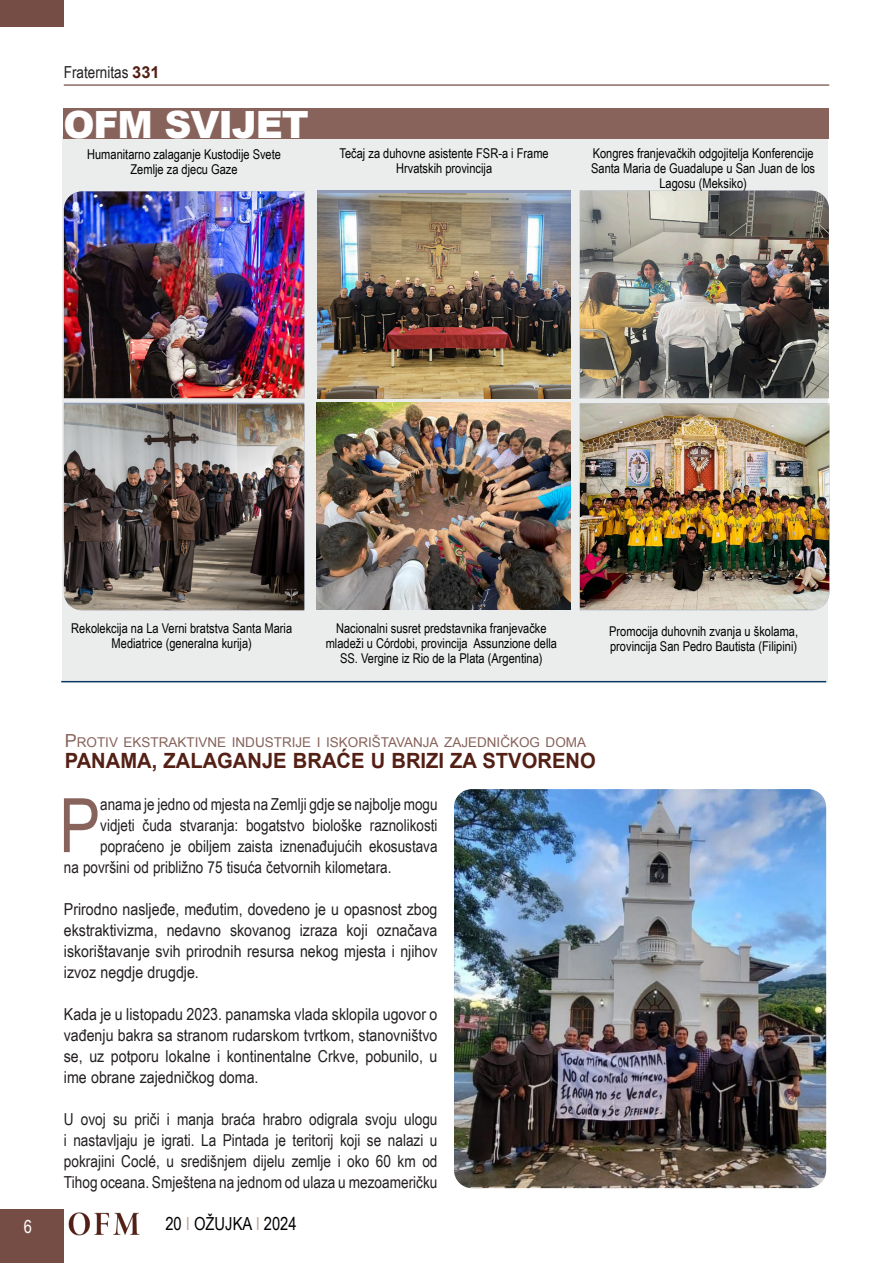
<style>
.page{position:relative;width:893px;height:1263px;background:#fff}
.page>*{position:absolute;margin:0;border:0;box-sizing:border-box;transform-origin:0 0}
.Titolo{font:75.15px "Arial Narrow";color:#87635b}
.Titolo-2{font:900 37.5px "Arial";letter-spacing:-.03em;color:#fff}
.Titolo-3{font:700 21px "Arial";color:#542015;scale:.96 1}
.t1{font:18px "Arial Narrow";color:#000}
.t2{font:18px "Arial Narrow";color:#fff}
.Titolo-4{font:16.5px/21px "Arial Narrow";color:#231f20;text-align:justify}
.Titolo-5{font:16.5px/21px "Arial Narrow";color:#231f20;text-align:justify;scale:1.05 1}
.MundoOFM-foto{font:13.5px/15px "Arial Narrow";color:#000;text-align:center}
.Titolo_piccolo{font:13.5px "Arial";color:#87635b}
.s1{font-family:"Arial";font-weight:700;color:#542015}
.s2{font-size:18px}
.s3{color:#bba6a1}
.s4{color:#000001}
</style>
<div class="page">
<div style="left:0;top:1209px;width:64px;height:54px;background:#764d44"></div>
<hr style="left:64px;top:85px;width:765px;height:1px;background:#542015">
<div style="left:0;top:0;width:64px;height:27px;background:#764d44"></div>
<img style="left:69px;top:1212px;width:71px;height:24px">
<div style="left:62px;top:136px;width:766px;height:546px;background:#ebecec"></div>
<img style="left:64px;top:191px;width:240px;height:207px">
<img style="left:317px;top:194px;width:254px;height:204px">
<img style="left:317px;top:402px;width:254px;height:208px">
<img style="left:580px;top:191px;width:249px;height:207px">
<hr style="left:61px;top:681px;width:765px;height:1px;background:#0a3963">
<div style="left:63px;top:108px;width:765px;height:31px;background:#87635b"></div>
<img style="left:64px;top:404px;width:240px;height:206px">
<img style="left:580px;top:403px;width:249px;height:207px">
<img style="left:454px;top:789px;width:372px;height:399px">
<p class="Titolo-4" style="left:64px;top:61px;width:97px">Fraternitas <span class="s1">331</span></p>
<p class="Titolo-2" style="left:63px;top:97px;width:247px">OFM SVIJET</p>
<p class="MundoOFM-foto" style="left:87px;top:146px;width:195px">Humanitarno zalaganje Kustodije Svete</p>
<p class="MundoOFM-foto" style="left:131px;top:161px;width:109px">Zemlje za djecu Gaze</p>
<p class="MundoOFM-foto" style="left:340px;top:146px;width:211px">Tečaj za duhovne asistente FSR-a i Frame<br>Hrvatskih provincija</p>
<p class="MundoOFM-foto" style="left:591px;top:146px;width:226px">Kongres franjevačkih odgojitelja Konferencije<br>Santa Maria de Guadalupe u San Juan de los<br>Lagosu (Meksiko)</p>
<h3 class="t2" style="left:24px;top:1213px;width:10px">6</h3>
<p class="MundoOFM-foto" style="left:71px;top:620px;width:222px">Rekolekcija na La Verni bratstva Santa Maria<br>Mediatrice (generalna kurija)</p>
<p class="MundoOFM-foto" style="left:326px;top:620px;width:233px">Nacionalni susret predstavnika franjevačke mladeži u Córdobi, provincija Assunzione della<br>SS. Vergine iz Rio de la Plata (Argentina)</p>
<p class="MundoOFM-foto" style="left:609px;top:623px;width:190px">Promocija duhovnih zvanja u školama,</p>
<p class="MundoOFM-foto" style="left:610px;top:638px;width:189px">provincija San Pedro Bautista (Filipini)</p>
<p class="Titolo_piccolo" style="left:65px;top:733px;width:523px"><span class="s2">P</span>ROTIV EKSTRAKTIVNE INDUSTRIJE I ISKORIŠTAVANJA ZAJEDNIČKOG DOMA</p>
<p class="Titolo-3" style="left:65px;top:747px;width:554px">PANAMA, ZALAGANJE BRAĆE U BRIZI ZA STVORENO</p>
<p class="Titolo" style="left:59px;top:770px;width:43px">P</p>
<p class="Titolo-4" style="left:100px;top:793px;width:339px">anama je jedno od mjesta na Zemlji gdje se najbolje mogu</p>
<p class="Titolo-4" style="left:100px;top:814px;width:339px">vidjeti čuda stvaranja: bogatstvo biološke raznolikosti</p>
<p class="Titolo-4" style="left:100px;top:835px;width:339px">popraćeno je obiljem zaista iznenađujućih ekosustava</p>
<p class="Titolo-4" style="left:64px;top:856px;width:329px">na površini od približno 75 tisuća četvornih kilometara.</p>
<p class="Titolo-5" style="left:64px;top:898px;width:357px">Prirodno nasljeđe, međutim, dovedeno je u opasnost zbog ekstraktivizma, nedavno skovanog izraza koji označava iskorištavanje svih prirodnih resursa nekog mjesta i njihov izvoz negdje drugdje.</p>
<p class="Titolo-5" style="left:64px;top:1003px;width:357px">Kada je u listopadu 2023. panamska vlada sklopila ugovor o vađenju bakra sa stranom rudarskom tvrtkom, stanovništvo se, uz potporu lokalne i kontinentalne Crkve, pobunilo, u ime obrane zajedničkog doma.</p>
<p class="Titolo-4" style="left:64px;top:1108px;width:375px">U ovoj su priči i manja braća hrabro odigrala svoju ulogu i nastavljaju je igrati. La Pintada je teritorij koji se nalazi u pokrajini Coclé, u središnjem dijelu zemlje i oko 60 km od Tihog oceana. Smještena na jednom od ulaza u mezoameričku</p>
<h3 class="t1" style="left:165px;top:1210px;width:133px">20 <span class="s3">I</span> <span class="s4">OŽUJKA</span> <span class="s3">I</span> 2024</h3>
</div>
